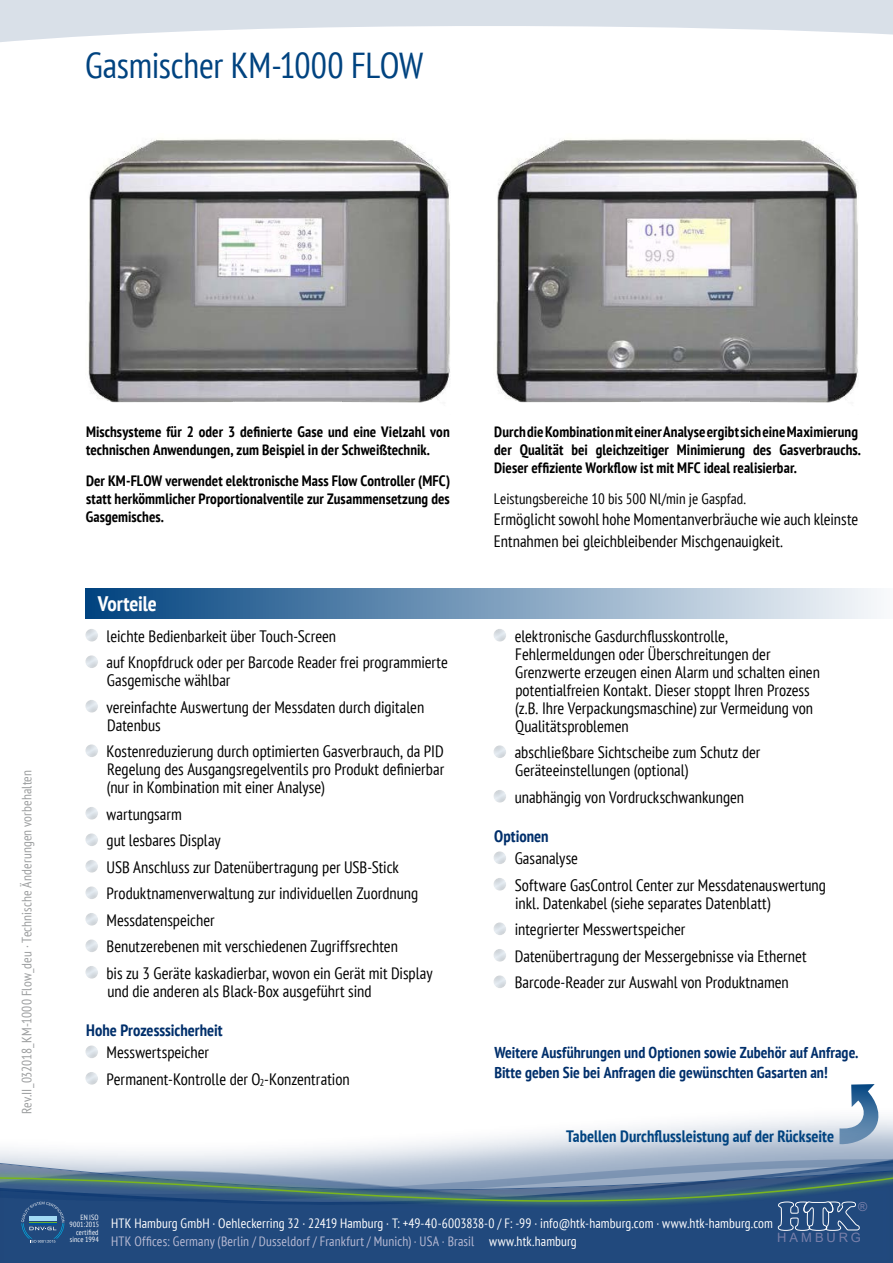
<style>
.page{position:relative;width:893px;height:1263px;background:#fff}
.page>*{position:absolute;margin:0;border:0;box-sizing:border-box;transform-origin:0 0}
.Head{font:condensed 36px "PT Sans";letter-spacing:-.01em;color:#004380}
.t1{font:700 condensed 21px "PT Sans";letter-spacing:-.005em;color:#fff}
.Aufzählung{font:condensed 16.5px/18px "PT Sans";color:#000}
.t2{font:700 condensed 16.5px "PT Sans";color:#004380}
.Head_Aufzählung{font:700 condensed 16.5px "PT Sans";color:#002f6b}
.t3{font:700 condensed 15.75px "PT Sans";letter-spacing:.005em;color:#002f6b}
.Einleitung{font:700 condensed 15px/18px "PT Sans";letter-spacing:.005em;color:#000}
.t4{font:condensed 15px "PT Sans";color:#000}
.t5{font:condensed 13.5px/17.5px "PT Sans";letter-spacing:.01em;color:#fff}
.t6{font:condensed 13.5px "PT Sans";letter-spacing:.01em;color:#9c9e9f}
.t7{font:12.9px "Arial";letter-spacing:.23em;color:#7980aa}
.t8{font:12.3px "Arial";color:#7980aa}
.t9{font:condensed 7.5px/7.5px "PT Sans";letter-spacing:.015em;color:#fff;text-align:right}
.s1{color:#b9bbd4}
</style>
<div class="page">
<svg style="left:0;top:1117px;width:893px;height:37px"></svg>
<svg style="left:0;top:0;width:893px;height:42px"></svg>
<svg style="left:0;top:1154px;width:893px;height:14px;background:#bdc8d8"></svg>
<div style="left:0;top:1168px;width:893px;height:95px;background:#7ab51d;opacity:.5"></div>
<svg style="left:0;top:1174px;width:893px;height:89px;background:#315881"></svg>
<svg style="left:21px;top:1202px;width:44px;height:41px;background:#366390"></svg>
<img style="left:88px;top:139px;width:362px;height:264px">
<img style="left:496px;top:139px;width:362px;height:264px">
<div style="left:85px;top:588px;width:808px;height:31px;background:linear-gradient(to right,#00427f,#f9fafc)"></div>
<svg style="left:839px;top:1084px;width:41px;height:61px"></svg>
<div style="left:481px;top:617px;width:39px;height:37px;background:#fff"></div>
<div style="left:73px;top:617px;width:39px;height:37px;background:#fff;opacity:.75"></div>
<div style="left:73px;top:644px;width:39px;height:37px;background:#fff"></div>
<p class="Head" style="left:85px;top:42px;width:340px">Gasmischer KM-1000 FLOW</p>
<p class="t6" style="left:18px;top:1114px;width:346px;rotate:-90deg">Rev.II_032018_KM-1000 Flow_deu · Technische Änderungen vorbehalten</p>
<p class="Einleitung" style="left:86px;top:423px;width:365px">Mischsysteme für 2 oder 3 definierte Gase und eine Vielzahl von technischen Anwendungen, zum Beispiel in der Schweißtechnik.</p>
<p class="Einleitung" style="left:86px;top:471px;width:366px;text-align:justify">Der KM-FLOW verwendet elektronische Mass Flow Controller (MFC) statt herkömmlicher Proportionalventile zur Zusammensetzung des Gasgemisches.</p>
<p class="t1" style="left:98px;top:590px;width:61px">Vorteile</p>
<p class="Aufzählung" style="left:107px;top:626px;width:231px">leichte Bedienbarkeit über Touch-Screen</p>
<p class="Aufzählung" style="left:107px;top:653px;width:343px">auf Knopfdruck oder per Barcode Reader frei programmierte<br>Gasgemische wählbar</p>
<p class="Aufzählung" style="left:107px;top:697px;width:319px">vereinfachte Auswertung der Messdaten durch digitalen<br>Datenbus</p>
<p class="Aufzählung" style="left:107px;top:742px;width:339px;text-align:justify">Kostenreduzierung durch optimierten Gasverbrauch, da PID Regelung des Ausgangsregelventils pro Produkt definierbar (nur in Kombination mit einer Analyse)</p>
<p class="Aufzählung" style="left:107px;top:804px;width:77px">wartungsarm</p>
<p class="Aufzählung" style="left:107px;top:831px;width:116px">gut lesbares Display</p>
<p class="Aufzählung" style="left:107px;top:857px;width:294px">USB Anschluss zur Datenübertragung per USB-Stick</p>
<p class="Aufzählung" style="left:107px;top:884px;width:313px">Produktnamenverwaltung zur individuellen Zuordnung</p>
<p class="Aufzählung" style="left:107px;top:910px;width:110px">Messdatenspeicher</p>
<p class="Aufzählung" style="left:107px;top:937px;width:293px">Benutzerebenen mit verschiedenen Zugriffsrechten</p>
<p class="Aufzählung" style="left:107px;top:963px;width:328px">bis zu 3 Geräte kaskadierbar, wovon ein Gerät mit Display und die anderen als Black-Box ausgeführt sind</p>
<p class="Head_Aufzählung" style="left:86px;top:1019px;width:138px">Hohe Prozesssicherheit</p>
<p class="Aufzählung" style="left:107px;top:1043px;width:104px">Messwertspeicher</p>
<p class="Aufzählung" style="left:107px;top:1069px;width:245px">Permanent-Kontrolle der O<sub>2</sub>-Konzentration</p>
<p class="Einleitung" style="left:494px;top:423px;width:368px">Durch die Kombination mit einer Analyse ergibt sich eine Maximierung der Qualität bei gleichzeitiger Minimierung des Gasverbrauchs.<br>Dieser effiziente Workflow ist mit MFC ideal realisierbar.</p>
<p class="t4" style="left:494px;top:489px;width:254px">Leistungsbereiche 10 bis 500 Nl/min je Gaspfad.</p>
<p class="Aufzählung" style="left:494px;top:508px;width:366px;line-height:21.5px">Ermöglicht sowohl hohe Momentanverbräuche wie auch kleinste<br>Entnahmen bei gleichbleibender Mischgenauigkeit.</p>
<p class="Aufzählung" style="left:515px;top:626px;width:307px">elektronische Gasdurchflusskontrolle, Fehlermeldungen oder Überschreitungen der Grenzwerte erzeugen einen Alarm und schalten einen potentialfreien Kontakt. Dieser stoppt Ihren Prozess (z.B. Ihre Verpackungsmaschine) zur Vermeidung von Qualitätsproblemen</p>
<p class="Aufzählung" style="left:515px;top:743px;width:247px">abschließbare Sichtscheibe zum Schutz der<br>Geräteeinstellungen (optional)</p>
<p class="Aufzählung" style="left:515px;top:787px;width:231px">unabhängig von Vordruckschwankungen</p>
<p class="Head_Aufzählung" style="left:494px;top:825px;width:56px">Optionen</p>
<p class="Aufzählung" style="left:515px;top:849px;width:65px">Gasanalyse</p>
<p class="Aufzählung" style="left:515px;top:875px;width:313px">Software GasControl Center zur Messdatenauswertung inkl. Datenkabel (siehe separates Datenblatt)</p>
<p class="Aufzählung" style="left:515px;top:920px;width:172px">integrierter Messwertspeicher</p>
<p class="Aufzählung" style="left:515px;top:946px;width:293px">Datenübertragung der Messergebnisse via Ethernet</p>
<p class="Aufzählung" style="left:515px;top:973px;width:276px">Barcode-Reader zur Auswahl von Produktnamen</p>
<p class="t3" style="left:494px;top:1042px;width:366px">Weitere Ausführungen und Optionen sowie Zubehör auf Anfrage.</p>
<p class="t3" style="left:494px;top:1062px;width:335px">Bitte geben Sie bei Anfragen die gewünschten Gasarten an!</p>
<p class="t2" style="left:566px;top:1125px;width:269px">Tabellen Durchflussleistung auf der Rückseite</p>
<p class="t8" style="left:858px;top:1198px;width:11px">®</p>
<p class="t9" style="left:70px;top:1213px;width:31px">EN ISO<br>9001:2015 certified since 1994</p>
<p class="t5" style="left:111px;top:1214px;width:663px">HTK Hamburg GmbH · Oehleckerring 32 · 22419 Hamburg · T: +49-40-6003838-0 / F: -99 · info@htk-hamburg.com · www.htk-hamburg.com<br><span class="s1">HTK Offices: Germany (Berlin / Dusseldorf / Frankfurt / Munich) · USA · Brasil</span> www.htk.hamburg</p>
<p class="t7" style="left:777px;top:1229px;width:85px">HAMBURG</p>
</div>
